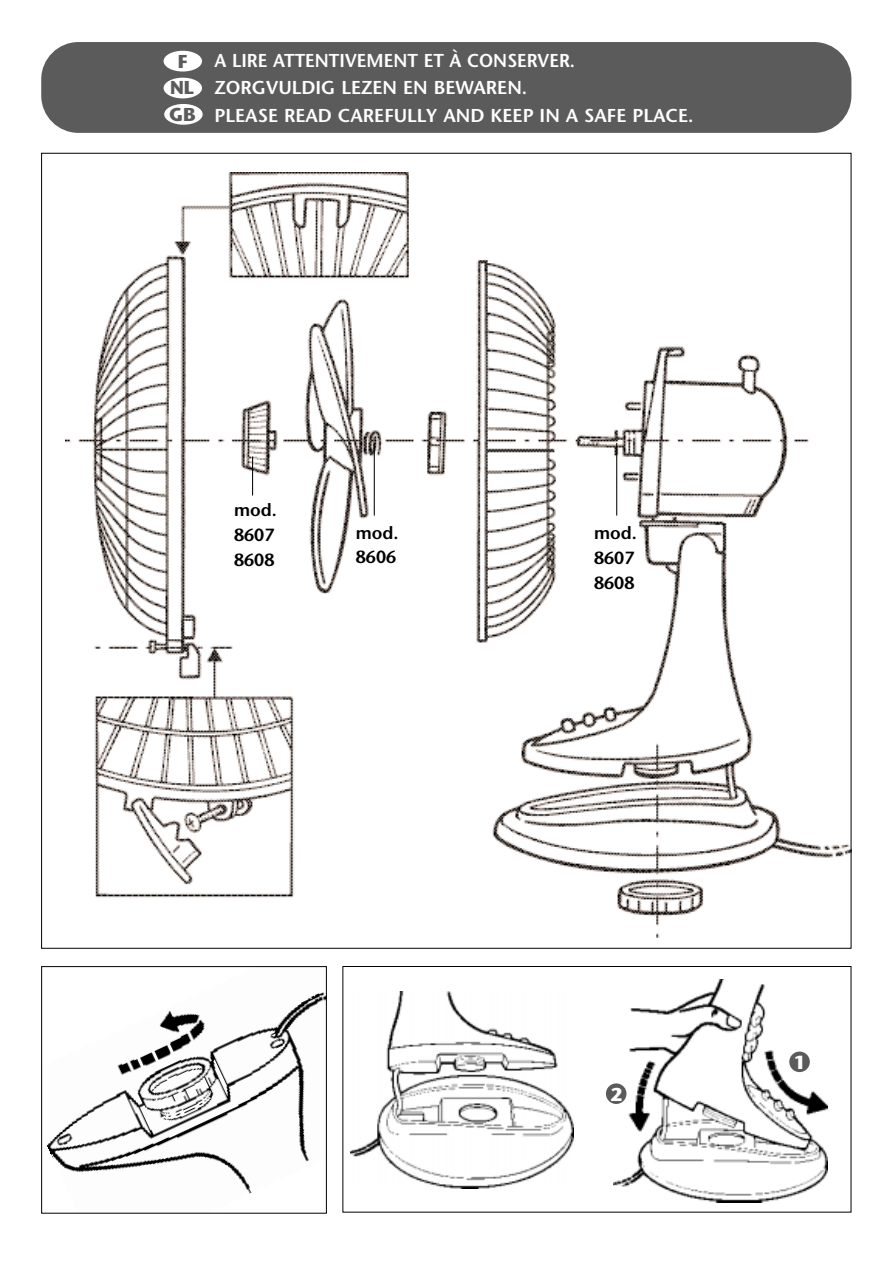
<style>
.page{position:relative;width:893px;height:1263px;background:#fff}
.page>*{position:absolute;margin:0;border:0;box-sizing:border-box;transform-origin:0 0}
.t1{font:600 18.6px/27.6px "Stone Sans";color:#fff;scale:.96 1}
.t2{font:700 18.6px/26.5px "Stone Sans";color:#5b5b5b;text-align:center}
.t3{font:700 18.6px "Stone Sans";color:#fff}
.t4{font:600 17.55px/24.9px "Stone Sans";color:#000}
</style>
<div class="page">
<div style="left:41px;top:42px;width:810px;height:91px;background:#5b5b5b;border-radius:37px"></div>
<img style="left:65px;top:173px;width:784px;height:765px">
<img style="left:46px;top:992px;width:279px;height:202px">
<div style="left:41px;top:966px;width:286px;height:248px;border:1px solid #000"></div>
<img style="left:350px;top:991px;width:223px;height:198px">
<div style="left:342px;top:966px;width:509px;height:247px;border:1px solid #000"></div>
<img style="left:613px;top:980px;width:214px;height:223px">
<div style="left:163px;top:51px;width:39px;height:21px;background:#fff;border-radius:50%"></div>
<div style="left:163px;top:78px;width:39px;height:20px;background:#fff;border-radius:50%"></div>
<div style="left:164px;top:104px;width:39px;height:21px;background:#fff;border-radius:50%"></div>
<hr style="left:252px;top:457px;width:1px;height:39px;background:#000">
<hr style="left:374px;top:443px;width:1px;height:73px;background:#000">
<hr style="left:616px;top:443px;width:1px;height:73px;background:#000">
<div style="left:789px;top:1052px;width:20px;height:20px;background:#5b5b5b;border-radius:50%"></div>
<div style="left:606px;top:1083px;width:20px;height:21px;background:#5b5b5b;border-radius:50%"></div>
<p class="t2" style="left:169px;top:50px;width:28px">F<br>NL<br>GB</p>
<p class="t1" style="left:214px;top:48px;width:500px">A LIRE ATTENTIVEMENT ET À CONSERVER.<br>ZORGVULDIG LEZEN EN BEWAREN.<br>PLEASE READ CAREFULLY AND KEEP IN A SAFE PLACE.</p>
<p class="t4" style="left:234px;top:499px;width:44px">mod.<br>8607<br>8608</p>
<p class="t4" style="left:356px;top:522px;width:44px">mod.<br>8606</p>
<p class="t4" style="left:594px;top:522px;width:44px">mod.<br>8607<br>8608</p>
<p class="t3" style="left:610px;top:1087px;width:13px">2</p>
<p class="t3" style="left:793px;top:1055px;width:13px">1</p>
</div>
